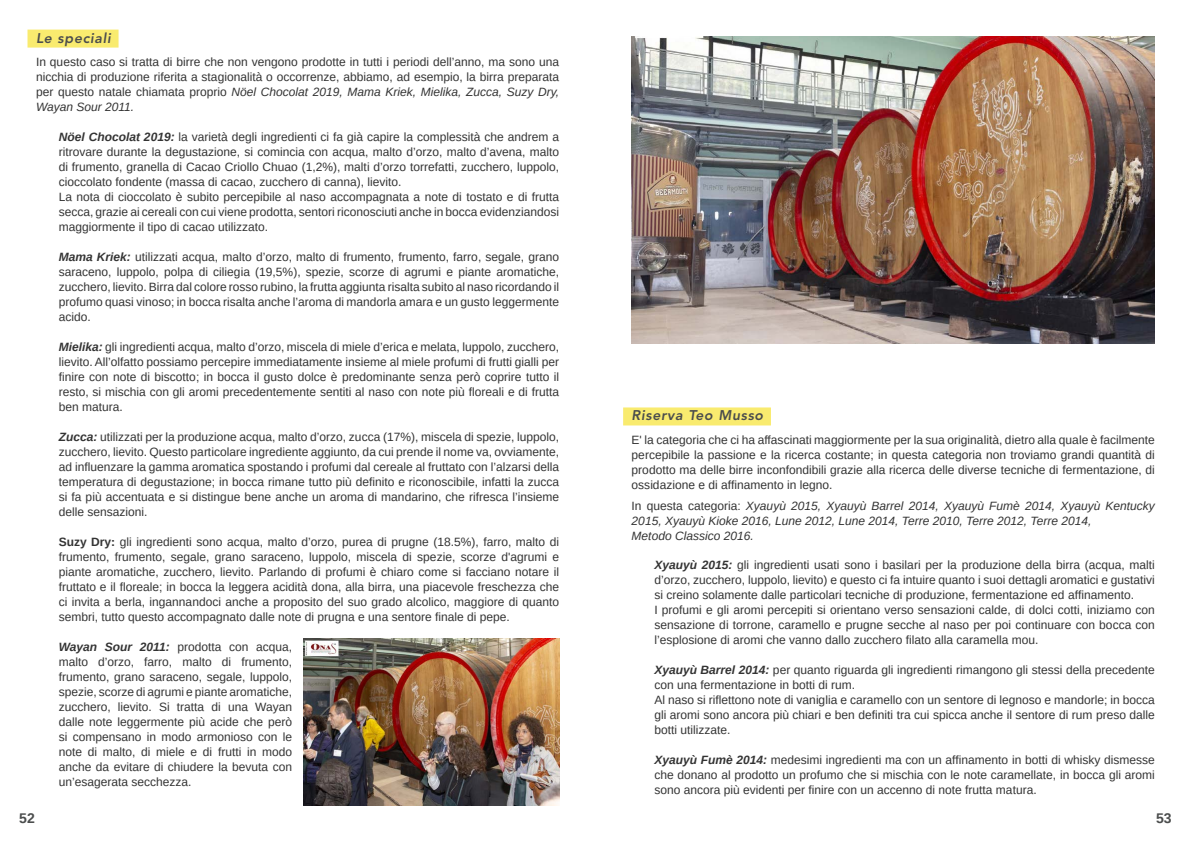
<style>
.page{position:relative;width:1191px;height:842px;background:#fff}
.page>*{position:absolute;margin:0;border:0;box-sizing:border-box;transform-origin:0 0}
.t1{font:italic 800 14px "Avenir LT Std";letter-spacing:.05em;color:#4b4d4d}
.t2{font:700 14px "Arimo";color:#4b4d4d}
.t3{font:12px/15px "Arimo";color:#333;text-align:justify}
.t4{font:italic 12px/15px "Arimo";color:#333}
.s1{font-style:italic}
.s2{font-weight:700;font-style:italic}
.s3{font-weight:700}
.s4{font-style:normal}
</style>
<div class="page">
<div style="left:27px;top:30px;width:92px;height:18px;background:#f9eb6f"></div>
<div style="left:623px;top:407px;width:148px;height:18px;background:#f9eb6f"></div>
<img style="left:631px;top:36px;width:524px;height:307px">
<img style="left:304px;top:639px;width:255px;height:167px">
<p class="t1" style="left:36px;top:29px;width:76px">Le speciali</p>
<p class="t3" style="left:36px;top:55px;width:525px">In questo caso si tratta di birre che non vengono prodotte in tutti i periodi dell’anno, ma sono una nicchia di produzione riferita a stagionalità o occorrenze, abbiamo, ad esempio, la birra preparata per questo natale chiamata proprio <span class="s1">Nöel Chocolat 2019, Mama Kriek, Mielika, Zucca, Suzy Dry, Wayan Sour 2011.</span></p>
<p class="t3" style="left:59px;top:130px;width:502px;text-align:left"><span class="s2">Nöel Chocolat 2019:</span> la varietà degli ingredienti ci fa già capire la complessità che andrem a ritrovare durante la degustazione, si comincia con acqua, malto d’orzo, malto d’avena, malto di frumento, granella di Cacao Criollo Chuao (1,2%), malti d’orzo torrefatti, zucchero, luppolo, cioccolato fondente (massa di cacao, zucchero di canna), lievito.<br>La nota di cioccolato è subito percepibile al naso accompagnata a note di tostato e di frutta secca, grazie ai cereali con cui viene prodotta, sentori riconosciuti anche in bocca evidenziandosi maggiormente il tipo di cacao utilizzato.</p>
<p class="t3" style="left:59px;top:250px;width:502px"><span class="s2">Mama Kriek:</span> utilizzati acqua, malto d’orzo, malto di frumento, frumento, farro, segale, grano saraceno, luppolo, polpa di ciliegia (19,5%), spezie, scorze di agrumi e piante aromatiche, zucchero, lievito. Birra dal colore rosso rubino, la frutta aggiunta risalta subito al naso ricordando il profumo quasi vinoso; in bocca risalta anche l’aroma di mandorla amara e un gusto leggermente acido.</p>
<p class="t3" style="left:59px;top:340px;width:502px"><span class="s2">Mielika:</span> gli ingredienti acqua, malto d’orzo, miscela di miele d’erica e melata, luppolo, zucchero, lievito. All’olfatto possiamo percepire immediatamente insieme al miele profumi di frutti gialli per finire con note di biscotto; in bocca il gusto dolce è predominante senza però coprire tutto il resto, si mischia con gli aromi precedentemente sentiti al naso con note più floreali e di frutta ben matura.</p>
<p class="t3" style="left:59px;top:430px;width:502px"><span class="s2">Zucca:</span> utilizzati per la produzione acqua, malto d’orzo, zucca (17%), miscela di spezie, luppolo, zucchero, lievito. Questo particolare ingrediente aggiunto, da cui prende il nome va, ovviamente, ad influenzare la gamma aromatica spostando i profumi dal cereale al fruttato con l’alzarsi della temperatura di degustazione; in bocca rimane tutto più definito e riconoscibile, infatti la zucca si fa più accentuata e si distingue bene anche un aroma di mandarino, che rifresca l’insieme delle sensazioni.</p>
<p class="t3" style="left:59px;top:535px;width:502px"><span class="s3">Suzy Dry:</span> gli ingredienti sono acqua, malto d’orzo, purea di prugne (18.5%), farro, malto di frumento, frumento, segale, grano saraceno, luppolo, miscela di spezie, scorze d'agrumi e piante aromatiche, zucchero, lievito. Parlando di profumi è chiaro come si facciano notare il fruttato e il floreale; in bocca la leggera acidità dona, alla birra, una piacevole freschezza che ci invita a berla, ingannandoci anche a proposito del suo grado alcolico, maggiore di quanto sembri, tutto questo accompagnato dalle note di prugna e una sentore finale di pepe.</p>
<p class="t3" style="left:59px;top:640px;width:235px"><span class="s2">Wayan Sour 2011:</span> prodotta con acqua, malto d’orzo, farro, malto di frumento, frumento, grano saraceno, segale, luppolo, spezie, scorze di agrumi e piante aromatiche, zucchero, lievito. Si tratta di una Wayan dalle note leggermente più acide che però si compensano in modo armonioso con le note di malto, di miele e di frutti in modo anche da evitare di chiudere la bevuta con un’esagerata secchezza.</p>
<p class="t1" style="left:631px;top:407px;width:133px">Riserva Teo Musso</p>
<p class="t3" style="left:631px;top:432px;width:525px">E' la categoria che ci ha affascinati maggiormente per la sua originalità, dietro alla quale è facilmente percepibile la passione e la ricerca costante; in questa categoria non troviamo grandi quantità di prodotto ma delle birre inconfondibili grazie alla ricerca delle diverse tecniche di fermentazione, di ossidazione e di affinamento in legno.</p>
<p class="t4" style="left:631px;top:498px;width:525px"><span class="s4">In questa categoria:</span> Xyauyù 2015, Xyauyù Barrel 2014, Xyauyù Fumè 2014, Xyauyù Kentucky<br>2015, Xyauyù Kioke 2016, Lune 2012, Lune 2014, Terre 2010, Terre 2012, Terre 2014,<br>Metodo Classico 2016.</p>
<p class="t3" style="left:654px;top:557px;width:502px;text-align:left"><span class="s2">Xyauyù 2015:</span> gli ingredienti usati sono i basilari per la produzione della birra (acqua, malti d’orzo, zucchero, luppolo, lievito) e questo ci fa intuire quanto i suoi dettagli aromatici e gustativi si creino solamente dalle particolari tecniche di produzione, fermentazione ed affinamento.<br>I profumi e gli aromi percepiti si orientano verso sensazioni calde, di dolci cotti, iniziamo con sensazione di torrone, caramello e prugne secche al naso per poi continuare con bocca con l’esplosione di aromi che vanno dallo zucchero filato alla caramella mou.</p>
<p class="t3" style="left:654px;top:662px;width:502px;text-align:left"><span class="s2">Xyauyù Barrel 2014:</span> per quanto riguarda gli ingredienti rimangono gli stessi della precedente con una fermentazione in botti di rum.<br>Al naso si riflettono note di vaniglia e caramello con un sentore di legnoso e mandorle; in bocca gli aromi sono ancora più chiari e ben definiti tra cui spicca anche il sentore di rum preso dalle botti utilizzate.</p>
<p class="t3" style="left:654px;top:752px;width:502px"><span class="s2">Xyauyù Fumè 2014:</span> medesimi ingredienti ma con un affinamento in botti di whisky dismesse che donano al prodotto un profumo che si mischia con le note caramellate, in bocca gli aromi sono ancora più evidenti per finire con un accenno di note frutta matura.</p>
<p class="t2" style="left:19px;top:809px;width:17px">52</p>
<p class="t2" style="left:1156px;top:809px;width:17px">53</p>
</div>
